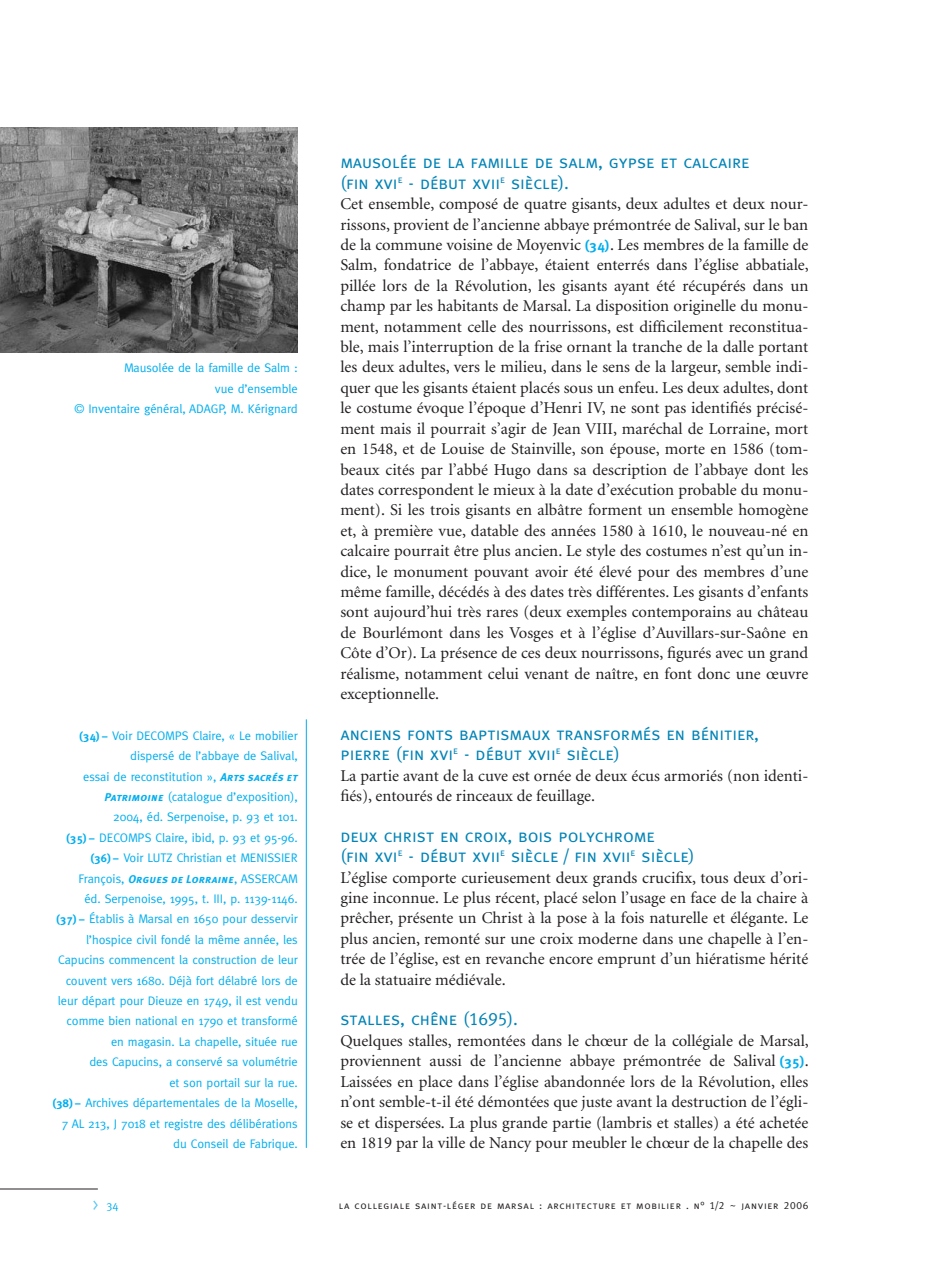
<style>
.page{position:relative;width:936px;height:1276px;background:#fff}
.page>*{position:absolute;margin:0;border:0;box-sizing:border-box;transform-origin:0 0}
._01_titre_petit{font:18px "Meta Caps";color:#0083b6}
._01_texte_base{font:16.5px/20.4px "Minion";color:#231f20;text-align:justify}
._02_footnotes{font:12.45px/20.4px "Meta";letter-spacing:-.005em;color:#00aeef;text-align:right}
._02_légende{font:12.45px "Meta";letter-spacing:-.005em;color:#00aeef}
.t1{font:11.25px "Meta";color:#00aeef}
._07_bas_de_page{font:10.5px "Meta Caps";letter-spacing:.07em;color:#231f20}
.s1{font-weight:700;font-size:11.25px}
.s2{font-family:"Meta Plus Bold Caps";font-style:italic;font-size:11.25px}
.s3{font-family:"Meta";font-weight:700;font-size:13.5px;color:#00aeef}
</style>
<div class="page">
<img style="left:0;top:128px;width:298px;height:224px">
<hr style="left:0;top:1188px;width:98px;height:1px;background:#231f20">
<svg style="left:93px;top:1200px;width:5px;height:9px"></svg>
<hr style="left:306px;top:719px;width:1px;height:429px;background:#00aeef">
<p class="_02_légende" style="left:124px;top:361px;width:175px">Mausolée de la famille de Salm :</p>
<p class="_02_légende" style="left:215px;top:381px;width:84px">vue d’ensemble</p>
<p class="_02_légende" style="left:74px;top:402px;width:225px">© Inventaire général, ADAGP, M. Kérignard</p>
<p class="_02_footnotes" style="left:79px;top:725px;width:220px"><span class="s1">(34) –</span> Voir DECOMPS Claire, « Le mobilier dispersé de l’abbaye de Salival,</p>
<p class="_02_footnotes" style="left:83px;top:766px;width:216px">essai de reconstitution », <span class="s2">Arts sacrés et<br>Patrimoine</span> (catalogue d’exposition),</p>
<p class="_02_footnotes" style="left:113px;top:806px;width:186px">2004, éd. Serpenoise, p. 93 et 101.</p>
<p class="_02_footnotes" style="left:66px;top:827px;width:233px"><span class="s1">(35) –</span> DECOMPS Claire, ibid, p. 93 et 95-96.</p>
<p class="_02_footnotes" style="left:79px;top:847px;width:221px"><span class="s1">(36) –</span> Voir LUTZ Christian et MENISSIER<br>François, <span class="s2">Orgues de Lorraine</span>, ASSERCAM</p>
<p class="_02_footnotes" style="left:84px;top:888px;width:215px">éd. Serpenoise, 1995, t. III, p. 1139-1146.</p>
<p class="_02_footnotes" style="left:56px;top:908px;width:243px"><span class="s1">(37) –</span> Établis à Marsal en 1650 pour desservir l’hospice civil fondé la même année, les Capucins commencent la construction de leur couvent vers 1680. Déjà fort délabré lors de leur départ pour Dieuze en 1749, il est vendu comme bien national en 1790 et transformé</p>
<p class="_02_footnotes" style="left:111px;top:1031px;width:188px">en magasin. La chapelle, située rue</p>
<p class="_02_footnotes" style="left:89px;top:1051px;width:210px">des Capucins, a conservé sa volumétrie</p>
<p class="_02_footnotes" style="left:169px;top:1072px;width:130px">et son portail sur la rue.</p>
<p class="_02_footnotes" style="left:52px;top:1092px;width:247px"><span class="s1">(38) –</span> Archives départementales de la Moselle,<br>7 AL 213, J 7018 et registre des délibérations</p>
<p class="_02_footnotes" style="left:173px;top:1133px;width:126px">du Conseil de Fabrique.</p>
<p class="t1" style="left:106px;top:1198px;width:14px">34</p>
<p class="_01_titre_petit" style="left:340px;top:152px;width:411px">mausolée de la famille de salm, gypse et calcaire</p>
<p class="_01_titre_petit" style="left:340px;top:172px;width:230px">(fin xvi<sup>e</sup> - début xvii<sup>e</sup> siècle).</p>
<p class="_01_texte_base" style="left:340px;top:194px;width:470px">Cet ensemble, composé de quatre gisants, deux adultes et deux nour&shy;rissons, provient de l’ancienne abbaye prémontrée de Salival, sur le ban de la commune voisine de Moyenvic <span class="s3">(34)</span>. Les membres de la famille de Salm, fondatrice de l’abbaye, étaient enterrés dans l’église abbatiale, pillée lors de la Révolution, les gisants ayant été récupérés dans un champ par les habitants de Marsal. La disposition originelle du monu&shy;ment, notamment celle des nourrissons, est difficilement reconstitua&shy;ble, mais l’interruption de la frise ornant la tranche de la dalle portant les deux adultes, vers le milieu, dans le sens de la largeur, semble indi&shy;quer que les gisants étaient placés sous un enfeu. Les deux adultes, dont le costume évoque l’époque d’Henri IV, ne sont pas identifiés précisé&shy;ment mais il pourrait s’agir de Jean VIII, maréchal de Lorraine, mort en 1548, et de Louise de Stainville, son épouse, morte en 1586 (tom&shy;beaux cités par l’abbé Hugo dans sa description de l’abbaye dont les dates correspondent le mieux à la date d’exécution probable du monu&shy;ment). Si les trois gisants en albâtre forment un ensemble homogène et, à première vue, datable des années 1580 à 1610, le nouveau-né en calcaire pourrait être plus ancien. Le style des costumes n’est qu’un in&shy;dice, le monument pouvant avoir été élevé pour des membres d’une même famille, décédés à des dates très différentes. Les gisants d’enfants sont aujourd’hui très rares (deux exemples contemporains au château de Bourlémont dans les Vosges et à l’église d’Auvillars-sur-Saône en Côte d’Or). La présence de ces deux nourrissons, figurés avec un grand réalisme, notamment celui venant de naître, en font donc une œuvre exceptionnelle.</p>
<p class="_01_titre_petit" style="left:340px;top:723px;width:420px">anciens fonts baptismaux transformés en bénitier,</p>
<p class="_01_titre_petit" style="left:340px;top:743px;width:281px">pierre (fin xvi<sup>e</sup> - début xvii<sup>e</sup> siècle)</p>
<p class="_01_texte_base" style="left:340px;top:766px;width:469px">La partie avant de la cuve est ornée de deux écus armoriés (non identi&shy;fiés), entourés de rinceaux de feuillage.</p>
<p class="_01_titre_petit" style="left:340px;top:825px;width:316px">deux christ en croix, bois polychrome</p>
<p class="_01_titre_petit" style="left:340px;top:845px;width:356px">(fin xvi<sup>e</sup> - début xvii<sup>e</sup> siècle / fin xvii<sup>e</sup> siècle)</p>
<p class="_01_texte_base" style="left:340px;top:868px;width:469px">L’église comporte curieusement deux grands crucifix, tous deux d’ori&shy;gine inconnue. Le plus récent, placé selon l’usage en face de la chaire à prêcher, présente un Christ à la pose à la fois naturelle et élégante. Le plus ancien, remonté sur une croix moderne dans une chapelle à l’en&shy;trée de l’église, est en revanche encore emprunt d’un hiératisme hérité de la statuaire médiévale.</p>
<p class="_01_titre_petit" style="left:340px;top:1009px;width:179px">stalles, chêne (1695).</p>
<p class="_01_texte_base" style="left:340px;top:1031px;width:470px">Quelques stalles, remontées dans le chœur de la collégiale de Marsal, proviennent aussi de l’ancienne abbaye prémontrée de Salival <span class="s3">(35)</span>.<br>Laissées en place dans l’église abandonnée lors de la Révolution, elles n’ont semble-t-il été démontées que juste avant la destruction de l’égli&shy;se et dispersées. La plus grande partie (lambris et stalles) a été achetée en 1819 par la ville de Nancy pour meubler le chœur de la chapelle des</p>
<p class="_07_bas_de_page" style="left:339px;top:1199px;width:471px">la collegiale saint-léger de marsal : architecture et mobilier . n° 1/2 ~ janvier 2006</p>
</div>
